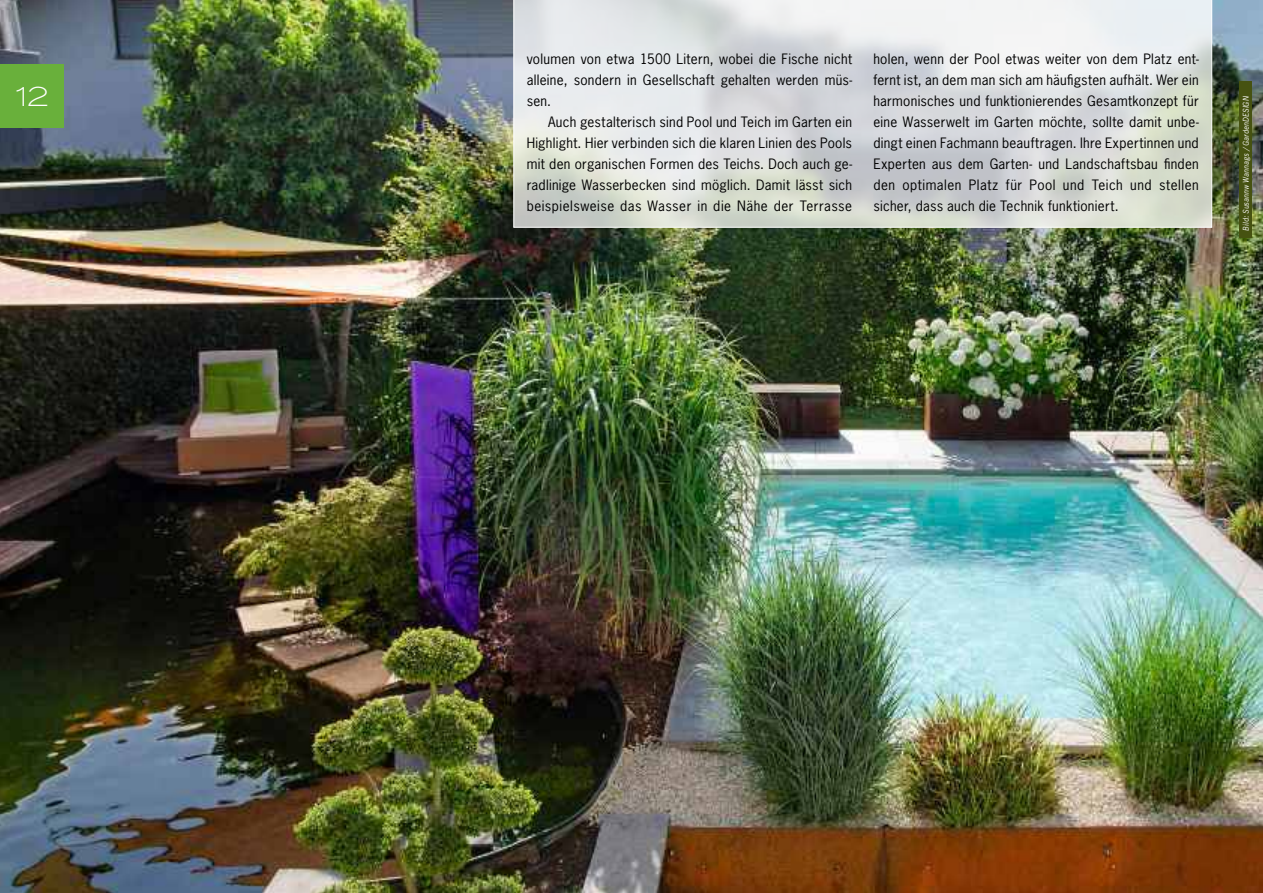
<style>
.page{position:relative;width:1263px;height:893px;background:#fff}
.page>*{position:absolute;margin:0;border:0;box-sizing:border-box;transform-origin:0 0}
.t1{font:300 27px "Termina";color:#fff}
.t2{font:13.5px/21px "News Gothic Std";letter-spacing:.02em;color:#000;text-align:justify}
.t3{font:italic 7.5px "News Gothic Std";letter-spacing:.045em;color:#fff}
</style>
<div class="page">
<img style="left:0;top:0;width:1263px;height:893px">
<div style="left:0;top:64px;width:64px;height:64px;background:#69b03b"></div>
<svg style="left:513px;top:0;width:699px;height:228px;background:#dcdfde"></svg>
<div style="left:1239px;top:81px;width:13px;height:157px;background:#465211"></div>
<h1 class="t1" style="left:16px;top:77px;width:34px">12</h1>
<p class="t2" style="left:527px;top:48px;width:327px">volumen von etwa 1500 Litern, wobei die Fische nicht alleine, sondern in Gesellschaft gehalten werden müs&shy;sen.</p>
<p class="t2" style="left:527px;top:111px;width:327px;text-indent:21px">Auch gestalterisch sind Pool und Teich im Garten ein Highlight. Hier verbinden sich die klaren Linien des Pools mit den organischen Formen des Teichs. Doch auch ge&shy;radlinige Wasserbecken sind möglich. Damit lässt sich beispielsweise das Wasser in die Nähe der Terrasse</p>
<p class="t2" style="left:873px;top:48px;width:327px">holen, wenn der Pool etwas weiter von dem Platz ent&shy;fernt ist, an dem man sich am häufigsten aufhält. Wer ein harmonisches und funktionierendes Gesamtkonzept für eine Wasserwelt im Garten möchte, sollte damit unbe&shy;dingt einen Fachmann beauftragen. Ihre Expertinnen und Experten aus dem Garten- und Landschaftsbau finden den optimalen Platz für Pool und Teich und stellen sicher, dass auch die Technik funktioniert.</p>
<p class="t3" style="left:1241px;top:231px;width:136px;rotate:-90deg">Bild: Susannw Wannags / GardenDESIGN</p>
</div>
